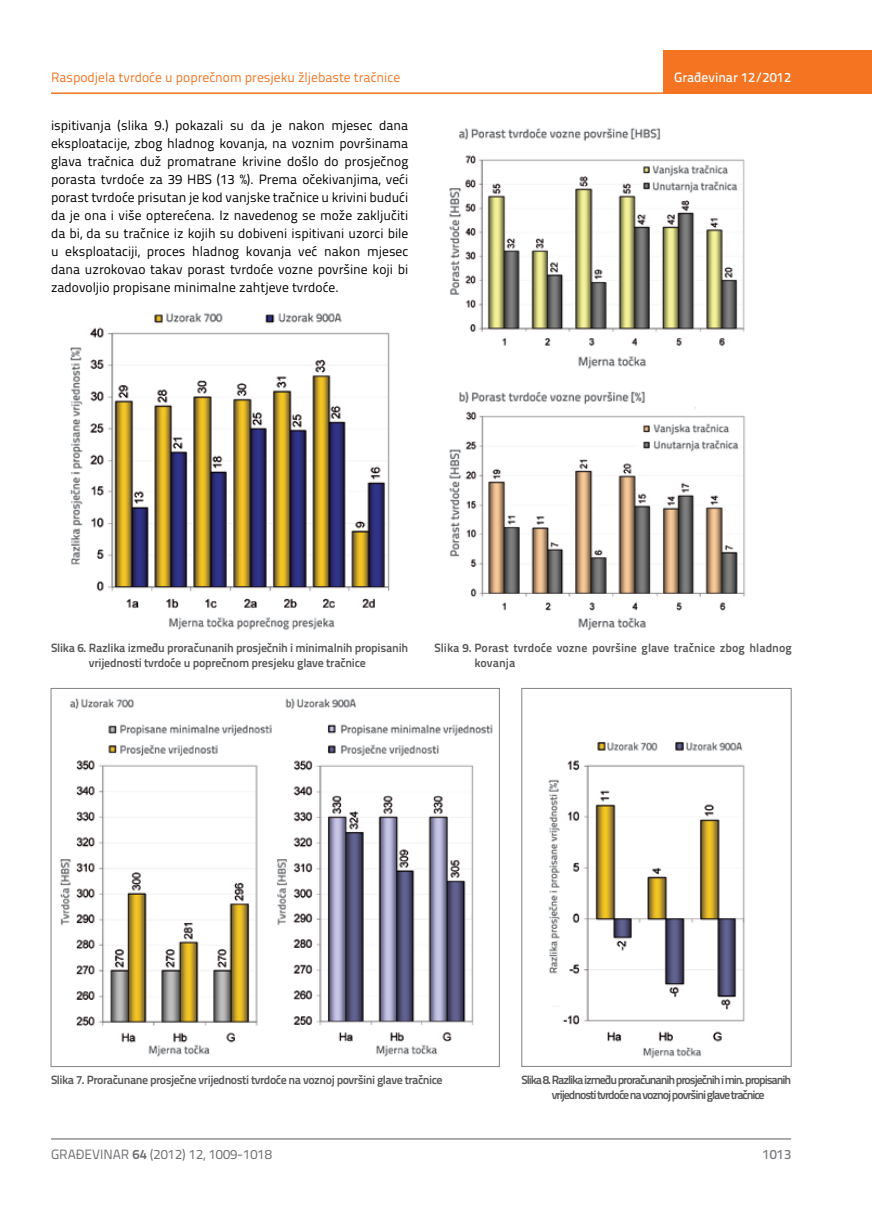
<style>
.page{position:relative;width:872px;height:1212px;background:#fff}
.page>*{position:absolute;margin:0;border:0;box-sizing:border-box;transform-origin:0 0}
.t1{font:13.5px/18px "Titillium Text 22 L";color:#000;text-align:justify}
.t2{font:13.5px "Titillium Text 22 L";color:#f47421}
.t3{font:13.5px "Titillium Text 22 L";color:#6d6e71}
.t4{font:500 13.5px "Titillium Text 22 L";color:#fff}
.t5{font:500 13.5px "Titillium Text 22 L";color:#797a7d}
.t6{font:700 12px/15px "Titillium Text 22 L";letter-spacing:-.02em;color:#58595b;text-align:center}
.t7{font:700 12px/15px "Titillium Text 22 L";letter-spacing:-.09em;color:#58595b;text-align:center}
.t8{font:700 12px "Titillium Text 22 L";letter-spacing:-.04em;color:#58595b}
.t9{font:700 12px/15px "Titillium Text 22 L";color:#58595b}
.s1{font-weight:700}
</style>
<div class="page">
<hr style="left:51px;top:92px;width:821px;height:2px;background:#f47421">
<div style="left:663px;top:50px;width:209px;height:44px;background:#f47421"></div>
<hr style="left:51px;top:1139px;width:740px;height:1px;background:#58595b">
<img style="left:59px;top:698px;width:434px;height:359px">
<img style="left:70px;top:312px;width:320px;height:318px">
<img style="left:548px;top:741px;width:197px;height:317px">
<div style="left:521px;top:688px;width:270px;height:378px;border:1px solid #808285"></div>
<img style="left:449px;top:128px;width:297px;height:503px">
<p class="t2" style="left:51px;top:68px;width:351px">Raspodjela tvrdoće u poprečnom presjeku žljebaste tračnice</p>
<p class="t1" style="left:51px;top:115px;width:359px">ispitivanja (slika 9.) pokazali su da je nakon mjesec dana eksploatacije, zbog hladnog kovanja, na voznim površinama glava tračnica duž promatrane krivine došlo do prosječnog porasta tvrdoće za 39 HBS (13 %). Prema očekivanjima, veći porast tvrdoće prisutan je kod vanjske tračnice u krivini budući da je ona i više opterećena. Iz navedenog se može zaključiti da bi, da su tračnice iz kojih su dobiveni ispitivani uzorci bile u eksploataciji, proces hladnog kovanja već nakon mjesec dana uzrokovao takav porast tvrdoće vozne površine koji bi zadovoljio propisane minimalne zahtjeve tvrdoće.</p>
<p class="t4" style="left:674px;top:67px;width:118px">Građevinar 12/2012</p>
<p class="t6" style="left:51px;top:639px;width:359px">Slika 6. Razlika između proračunanih prosječnih i minimalnih propisanih vrijednosti tvrdoće u poprečnom presjeku glave tračnice</p>
<p class="t9" style="left:474px;top:639px;width:319px;text-indent:-40px">Slika 9. Porast tvrdoće vozne površine glave tračnice zbog hladnog kovanja</p>
<p class="t8" style="left:51px;top:1071px;width:393px">Slika 7. Proračunane prosječne vrijednosti tvrdoće na voznoj površini glave tračnice</p>
<p class="t7" style="left:521px;top:1072px;width:271px">Slika 8.Razlika između proračunanih prosječnih imin.propisanih vrijednostitvrdoće na voznoj površiniglave tračnice</p>
<p class="t3" style="left:51px;top:1144px;width:222px">GRAĐEVINAR <span class="s1">64</span> (2012) 12, 1009-1018</p>
<p class="t5" style="left:762px;top:1144px;width:30px">1013</p>
</div>
